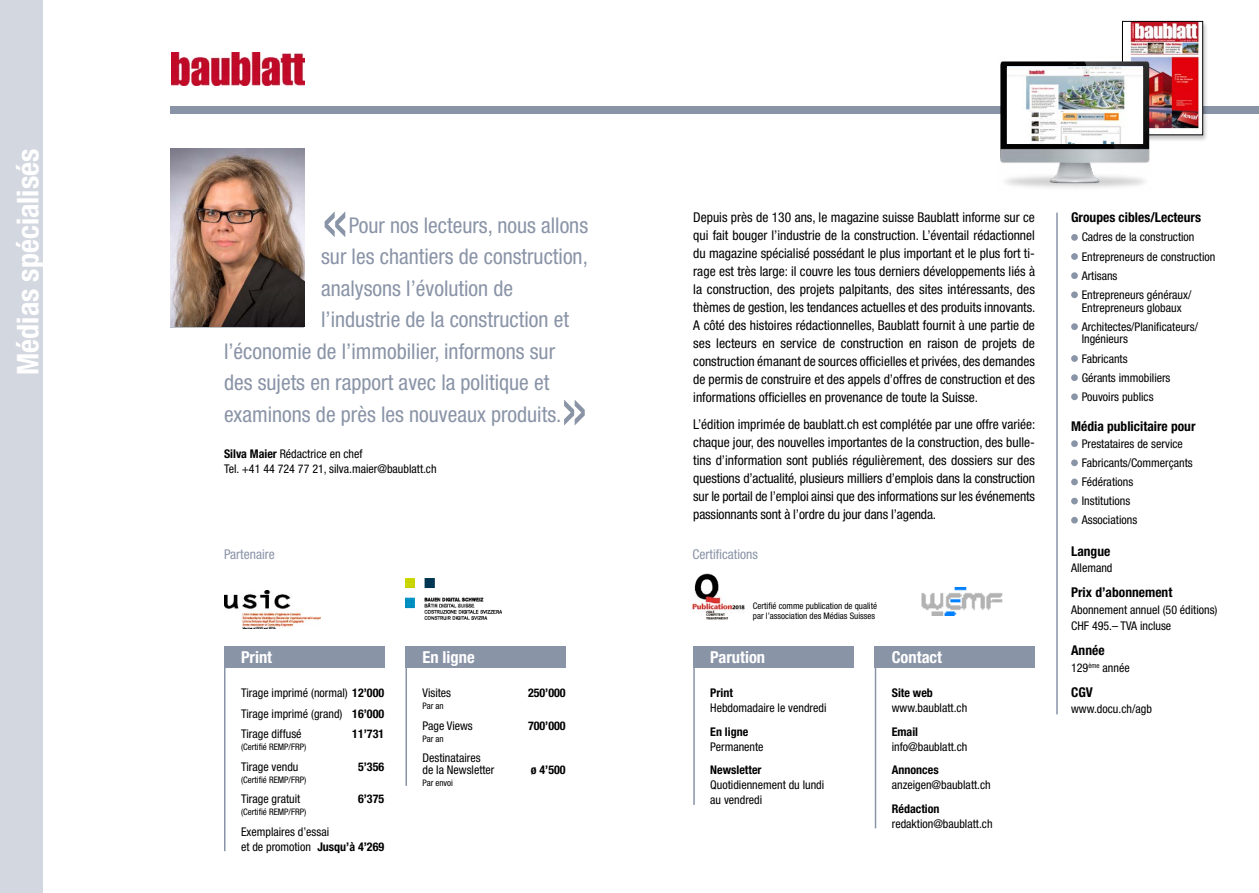
<style>
.page{position:relative;width:1259px;height:893px;background:#fff}
.page>*{position:absolute;margin:0;border:0;box-sizing:border-box;transform-origin:0 0}
.t1{font:condensed 71.1px "Helvetica Neue LT Pro";color:#8a94a7}
.t2{font:700 condensed 30px "Helvetica Neue LT Pro";color:#fff}
.t3{font:condensed 21.75px "Helvetica Neue LT Pro";color:#8a94a7}
.t4{font:700 condensed 16.5px "Helvetica Neue LT Pro";color:#fff}
.t5{font:condensed 13.5px/18px "Helvetica Neue LT Pro";color:#000;text-align:justify}
.t6{font:700 condensed 13.5px "Helvetica Neue LT Pro";color:#000}
.t7{font:condensed 13.5px "Helvetica Neue LT Pro";color:#8a94a7}
.t8{font:condensed 12px/19.2px "Helvetica Neue LT Pro";color:#000}
.t9{font:700 condensed 12px "Helvetica Neue LT Pro";color:#000}
.t10{font:condensed 9px/10.5px "Helvetica Neue LT Pro";color:#000}
.s1{font-weight:700}
</style>
<div class="page">
<div style="left:0;top:0;width:43px;height:893px;background:#d3d7e0"></div>
<img style="left:170px;top:149px;width:134px;height:177px">
<div style="left:1071px;top:234px;width:7px;height:7px;background:#8a94a7;border-radius:50%"></div>
<div style="left:1071px;top:253px;width:7px;height:7px;background:#8a94a7;border-radius:50%"></div>
<div style="left:1071px;top:272px;width:7px;height:7px;background:#8a94a7;border-radius:50%"></div>
<div style="left:1071px;top:291px;width:7px;height:7px;background:#8a94a7;border-radius:50%"></div>
<div style="left:1071px;top:323px;width:7px;height:7px;background:#8a94a7;border-radius:50%"></div>
<div style="left:1071px;top:355px;width:7px;height:7px;background:#8a94a7;border-radius:50%"></div>
<div style="left:1071px;top:374px;width:7px;height:7px;background:#8a94a7;border-radius:50%"></div>
<div style="left:1071px;top:393px;width:7px;height:7px;background:#8a94a7;border-radius:50%"></div>
<div style="left:1071px;top:440px;width:7px;height:7px;background:#8a94a7;border-radius:50%"></div>
<div style="left:1071px;top:459px;width:7px;height:7px;background:#8a94a7;border-radius:50%"></div>
<div style="left:1071px;top:479px;width:7px;height:6px;background:#8a94a7;border-radius:50%"></div>
<div style="left:1071px;top:498px;width:7px;height:6px;background:#8a94a7;border-radius:50%"></div>
<div style="left:1071px;top:517px;width:7px;height:7px;background:#8a94a7;border-radius:50%"></div>
<hr style="left:1056px;top:213px;width:1px;height:501px;background:#8a94a7">
<div style="left:874px;top:646px;width:161px;height:22px;background:#8a94a7"></div>
<hr style="left:874px;top:646px;width:2px;height:182px;background:#8a94a7">
<div style="left:405px;top:646px;width:161px;height:22px;background:#8a94a7"></div>
<hr style="left:405px;top:646px;width:2px;height:140px;background:#8a94a7">
<div style="left:224px;top:646px;width:160px;height:22px;background:#8a94a7"></div>
<hr style="left:224px;top:646px;width:1px;height:205px;background:#8a94a7">
<div style="left:693px;top:646px;width:160px;height:22px;background:#8a94a7"></div>
<hr style="left:693px;top:646px;width:2px;height:159px;background:#8a94a7">
<img style="left:692px;top:573px;width:53px;height:47px">
<img style="left:921px;top:587px;width:82px;height:29px">
<img style="left:224px;top:590px;width:96px;height:39px">
<img style="left:405px;top:578px;width:97px;height:42px">
<img style="left:171px;top:53px;width:133px;height:32px">
<div style="left:170px;top:106px;width:1089px;height:8px;background:#8a94a7"></div>
<div style="left:1120px;top:21px;width:88px;height:121px;background:#000;opacity:.25"></div>
<img style="left:1124px;top:23px;width:76px;height:110px">
<div style="left:1122px;top:21px;width:80px;height:114px;border:1px solid #000"></div>
<img style="left:1000px;top:56px;width:151px;height:132px">
<img style="left:1007px;top:67px;width:136px;height:77px">
<h2 class="t2" style="left:10px;top:375px;width:227px;rotate:-90deg">Médias spécialisés</h2>
<h1 class="t1" style="left:321px;top:177px;width:29px">«</h1>
<h3 class="t3" style="left:349px;top:212px;width:241px">Pour nos lecteurs, nous allons</h3>
<h3 class="t3" style="left:321px;top:244px;width:268px">sur les chantiers de construction,</h3>
<h3 class="t3" style="left:321px;top:275px;width:193px">analysons l’évolution de</h3>
<h3 class="t3" style="left:321px;top:307px;width:249px">l’industrie de la construction et</h3>
<h3 class="t3" style="left:224px;top:338px;width:332px">l’économie de l’immobilier, informons sur</h3>
<h3 class="t3" style="left:224px;top:370px;width:327px">des sujets en rapport avec la politique et</h3>
<h3 class="t3" style="left:224px;top:401px;width:339px">examinons de près les nouveaux produits.</h3>
<h1 class="t1" style="left:560px;top:366px;width:29px">»</h1>
<p class="t8" style="left:224px;top:447px;width:214px;line-height:15px"><span class="s1">Silva Maier</span> Rédactrice en chef<br>Tel. +41 44 724 77 21, silva.maier@baublatt.ch</p>
<p class="t5" style="left:693px;top:208px;width:344px">Depuis près de 130 ans, le magazine suisse Baublatt informe sur ce qui fait bouger l’industrie de la construction. L’éventail rédactionnel du magazine spécialisé possédant le plus important et le plus fort ti&shy;rage est très large: il couvre les tous derniers développements liés à la construction, des projets palpitants, des sites intéressants, des thèmes de gestion, les tendances actuelles et des produits innovants.<br>A côté des histoires rédactionnelles, Baublatt fournit à une partie de ses lecteurs en service de construction en raison de projets de construction émanant de sources officielles et privées, des demandes de permis de construire et des appels d’offres de construction et des informations officielles en provenance de toute la Suisse.</p>
<p class="t5" style="left:693px;top:415px;width:344px">L’édition imprimée de baublatt.ch est complétée par une offre variée: chaque jour, des nouvelles importantes de la construction, des bulle&shy;tins d’information sont publiés régulièrement, des dossiers sur des questions d’actualité, plusieurs milliers d’emplois dans la construction sur le portail de l’emploi ainsi que des informations sur les événements passionnants sont à l’ordre du jour dans l’agenda.</p>
<p class="t7" style="left:224px;top:546px;width:52px">Partenaire</p>
<p class="t7" style="left:692px;top:546px;width:67px">Certifications</p>
<p class="t4" style="left:241px;top:647px;width:33px">Print</p>
<p class="t8" style="left:241px;top:683px;width:145px;line-height:20.5px;text-align:justify">Tirage imprimé (normal) <span class="s1">12’000<br></span>Tirage imprimé (grand) <span class="s1">16’000<br></span>Tirage diffusé</p>
<p class="t9" style="left:352px;top:727px;width:33px">11’731</p>
<p class="t10" style="left:241px;top:742px;width:67px">(Certifié REMP/FRP)</p>
<p class="t8" style="left:241px;top:757px;width:59px">Tirage vendu</p>
<p class="t9" style="left:358px;top:759px;width:28px">5’356</p>
<p class="t10" style="left:241px;top:774px;width:67px">(Certifié REMP/FRP)</p>
<p class="t8" style="left:241px;top:789px;width:61px">Tirage gratuit</p>
<p class="t9" style="left:358px;top:792px;width:28px">6’375</p>
<p class="t10" style="left:241px;top:807px;width:67px">(Certifié REMP/FRP)</p>
<p class="t8" style="left:241px;top:824px;width:145px;line-height:15px">Exemplaires d’essai<br>et de promotion <span class="s1">Jusqu’à 4’269</span></p>
<p class="t4" style="left:422px;top:647px;width:54px">En ligne</p>
<p class="t8" style="left:422px;top:683px;width:30px">Visites</p>
<p class="t9" style="left:528px;top:686px;width:39px">250’000</p>
<p class="t10" style="left:422px;top:701px;width:23px">Par an</p>
<p class="t8" style="left:422px;top:716px;width:52px">Page Views</p>
<p class="t9" style="left:528px;top:718px;width:39px">700’000</p>
<p class="t10" style="left:422px;top:733px;width:23px">Par an</p>
<p class="t8" style="left:422px;top:752px;width:73px;line-height:12px">Destinataires de la Newsletter</p>
<p class="t9" style="left:531px;top:763px;width:36px">ø 4’500</p>
<p class="t10" style="left:422px;top:778px;width:32px">Par envoi</p>
<p class="t10" style="left:753px;top:600px;width:126px">Certifié comme publication de qualité par l’association des Médias Suisses</p>
<p class="t4" style="left:710px;top:647px;width:56px">Parution</p>
<p class="t9" style="left:710px;top:686px;width:24px">Print</p>
<p class="t8" style="left:710px;top:698px;width:118px">Hebdomadaire le vendredi</p>
<p class="t9" style="left:710px;top:724px;width:39px">En ligne</p>
<p class="t8" style="left:710px;top:737px;width:55px">Permanente</p>
<p class="t9" style="left:710px;top:763px;width:53px">Newsletter</p>
<p class="t8" style="left:710px;top:778px;width:115px;line-height:15px">Quotidiennement du lundi au vendredi</p>
<p class="t4" style="left:891px;top:647px;width:52px">Contact</p>
<p class="t9" style="left:891px;top:686px;width:43px">Site web</p>
<p class="t8" style="left:891px;top:698px;width:77px">www.baublatt.ch</p>
<p class="t9" style="left:891px;top:724px;width:28px">Email</p>
<p class="t8" style="left:891px;top:737px;width:77px">info@baublatt.ch</p>
<p class="t9" style="left:891px;top:763px;width:48px">Annonces</p>
<p class="t8" style="left:891px;top:775px;width:101px">anzeigen@baublatt.ch</p>
<p class="t9" style="left:891px;top:801px;width:49px">Rédaction</p>
<p class="t8" style="left:891px;top:814px;width:102px">redaktion@baublatt.ch</p>
<p class="t6" style="left:1071px;top:209px;width:131px">Groupes cibles/Lecteurs</p>
<p class="t8" style="left:1081px;top:227px;width:135px">Cadres de la construction<br>Entrepreneurs de construction<br>Artisans<br>Entrepreneurs généraux/</p>
<p class="t8" style="left:1081px;top:298px;width:118px">Entrepreneurs globaux<br>Architectes/Planificateurs/</p>
<p class="t8" style="left:1081px;top:329px;width:90px">Ingénieurs<br>Fabricants<br>Gérants immobiliers<br>Pouvoirs publics</p>
<p class="t6" style="left:1071px;top:418px;width:126px">Média publicitaire pour</p>
<p class="t8" style="left:1081px;top:434px;width:113px">Prestataires de service<br>Fabricants/Commerçants<br>Fédérations<br>Institutions<br>Associations</p>
<p class="t6" style="left:1071px;top:543px;width:41px">Langue</p>
<p class="t8" style="left:1071px;top:558px;width:43px">Allemand</p>
<p class="t6" style="left:1071px;top:584px;width:103px">Prix d’abonnement</p>
<p class="t8" style="left:1071px;top:601px;width:148px;line-height:16.5px">Abonnement annuel (50 éditions)<br>CHF 495.– TVA incluse</p>
<p class="t6" style="left:1071px;top:642px;width:35px">Année</p>
<p class="t8" style="left:1071px;top:658px;width:60px">129<sup>ème</sup> année</p>
<p class="t6" style="left:1071px;top:684px;width:23px">CGV</p>
<p class="t8" style="left:1071px;top:699px;width:82px">www.docu.ch/agb</p>
</div>
